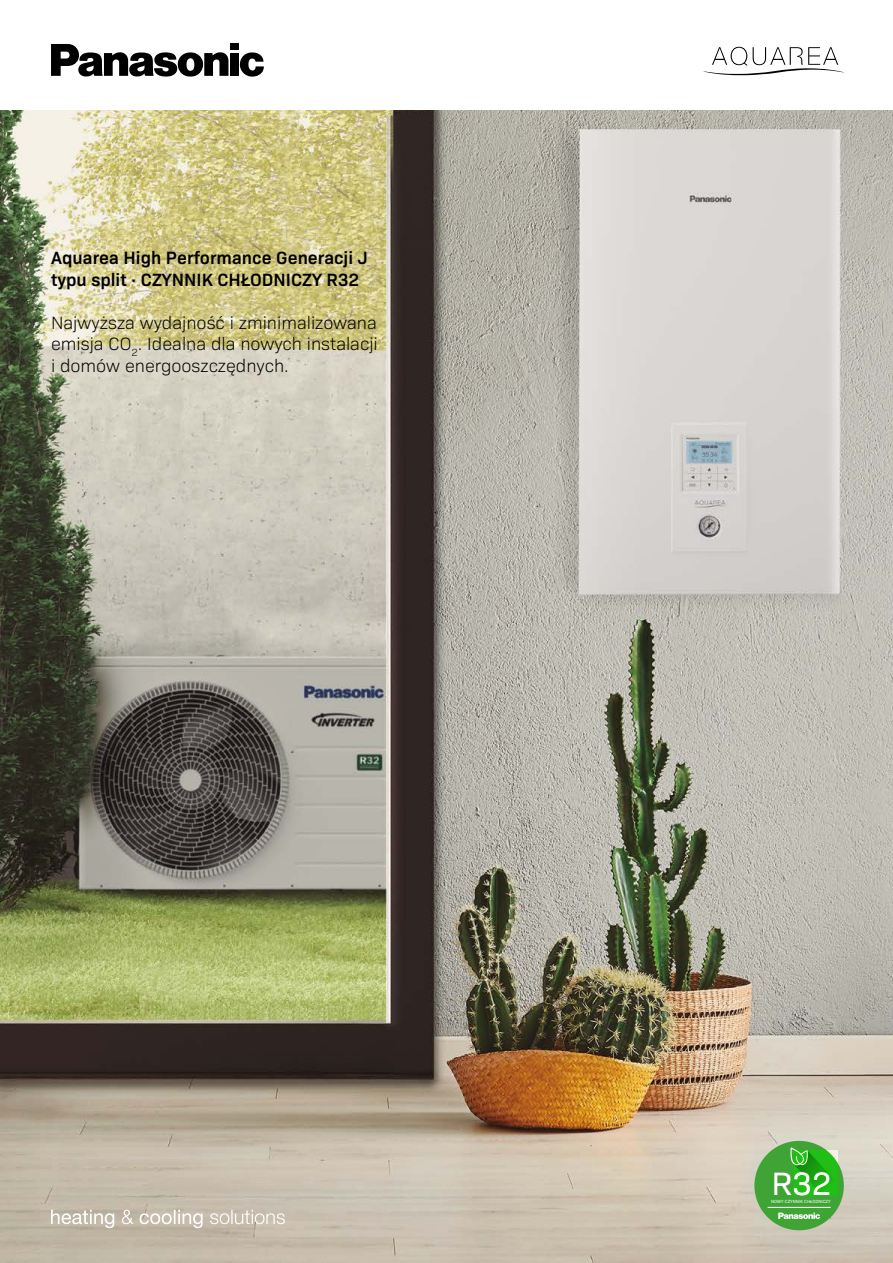
<style>
.page{position:relative;width:893px;height:1263px;background:#fff}
.page>*{position:absolute;margin:0;border:0;box-sizing:border-box;transform-origin:0 0}
.t1{font:32.85px "Bio Sans";color:#fff}
.t2{font:300 18px/21.6px "Bio Sans";color:#000;text-align:justify}
.t3{font:600 18px/21.6px "Bio Sans";color:#000}
.t4{font:4.5px "Bio Sans";color:#fff}
</style>
<div class="page">
<img style="left:0;top:111px;width:893px;height:1152px">
<svg style="left:240px;top:52px;width:24px;height:25px"></svg>
<div style="left:230px;top:44px;width:9px;height:6px;background:#000"></div>
<div style="left:230px;top:53px;width:9px;height:23px;background:#000"></div>
<svg style="left:51px;top:44px;width:177px;height:33px"></svg>
<div style="left:754px;top:1141px;width:90px;height:89px;background:#3fa435;border-radius:50%"></div>
<svg style="left:790px;top:1147px;width:47px;height:49px"></svg>
<svg style="left:778px;top:1212px;width:42px;height:7px"></svg>
<hr style="left:768px;top:1207px;width:63px;height:1px;background:#fff">
<svg style="left:210px;top:1210px;width:75px;height:14px"></svg>
<svg style="left:140px;top:1210px;width:63px;height:18px"></svg>
<svg style="left:122px;top:1210px;width:11px;height:14px"></svg>
<svg style="left:51px;top:1210px;width:63px;height:18px"></svg>
<svg style="left:703px;top:47px;width:141px;height:28px"></svg>
<p class="t3" style="left:51px;top:245px;width:318px">Aquarea High Performance Generacji J typu split · CZYNNIK CHŁODNICZY R32</p>
<p class="t2" style="left:51px;top:310px;width:328px">Najwyższa wydajność i zminimalizowana emisja CO<sub>2</sub>. Idealna dla nowych instalacji i domów energooszczędnych.</p>
<h1 class="t1" style="left:771px;top:1160px;width:62px">R32</h1>
<p class="t4" style="left:771px;top:1198px;width:61px">NOWY CZYNNIK CHŁODNICZY</p>
</div>
